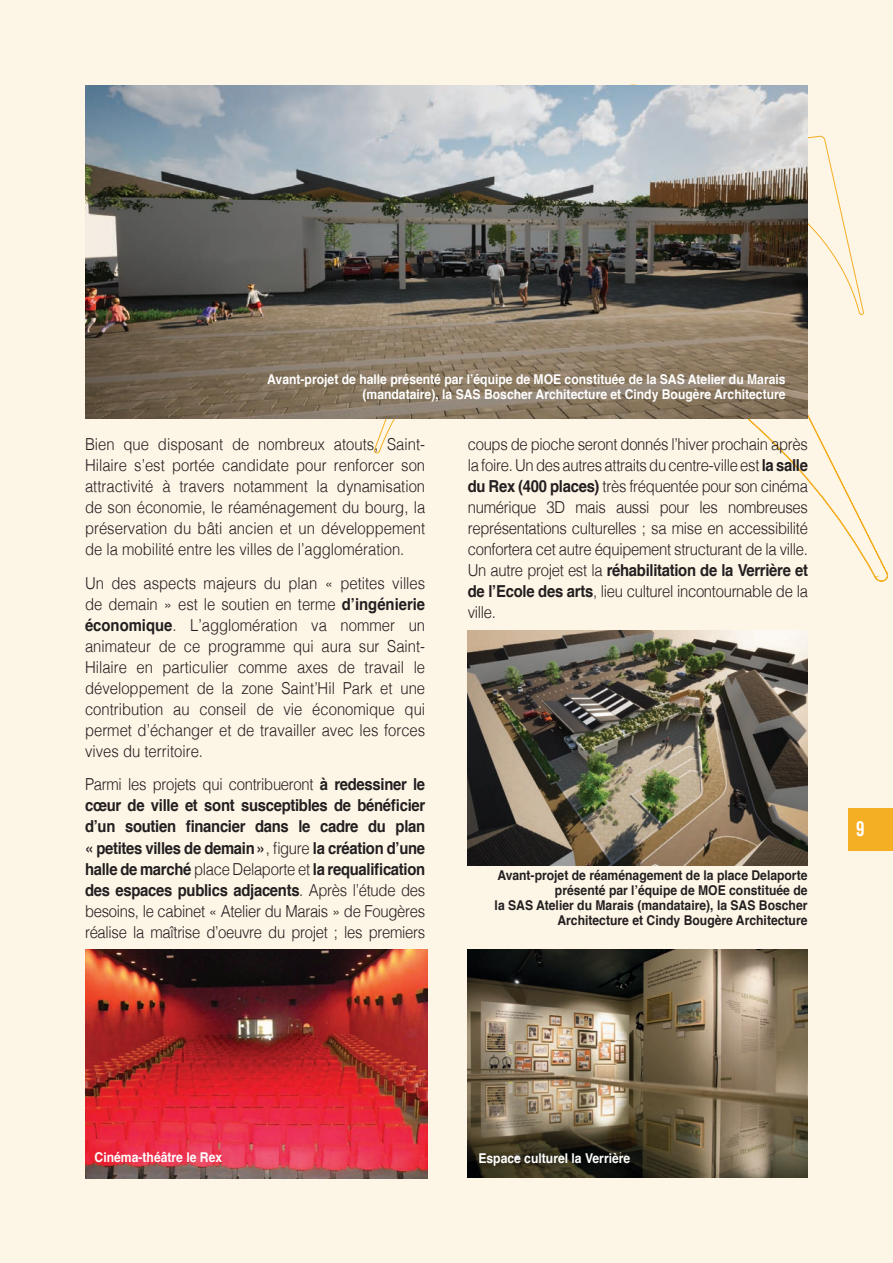
<style>
.page{position:relative;width:893px;height:1263px;background:#fdf5e6}
.page>*{position:absolute;margin:0;border:0;box-sizing:border-box;transform-origin:0 0}
.t1{font:21px "Bebas Neue";color:#fff}
.t2{font:300 16.5px/21px "Helvetica";color:#231f20;text-align:justify;scale:.9 1}
.t3{font:700 16.5px/21px "Helvetica";letter-spacing:-.02em;color:#231f20;text-align:justify;scale:.9 1}
.t4{font:700 13.5px/15px "Helvetica";color:#fff;text-align:right;scale:.9 1}
.t5{font:700 13.5px/15px "Helvetica";color:#231f20;text-align:right;scale:.9 1}
.s1{font-weight:700}
.s2{font-weight:300}
</style>
<div class="page">
<div style="left:848px;top:808px;width:45px;height:43px;background:#f5af25"></div>
<svg style="left:374px;top:136px;width:490px;height:318px"></svg>
<img style="left:85px;top:85px;width:723px;height:334px">
<img style="left:85px;top:949px;width:342px;height:229px">
<img style="left:468px;top:949px;width:340px;height:229px">
<img style="left:468px;top:631px;width:340px;height:234px">
<p class="t4" style="left:267px;top:372px;width:577px">Avant-projet de halle présenté par l’équipe de MOE constituée de la SAS Atelier du Marais (mandataire), la SAS Boscher Architecture et Cindy Bougère Architecture</p>
<p class="t2" style="left:85px;top:432px;width:379px">Bien que disposant de nombreux atouts, Saint-Hilaire s’est portée candidate pour renforcer son attractivité à travers notamment la dynamisation de son économie, le réaménagement du bourg, la préservation du bâti ancien et un développement de la mobilité entre les villes de l’agglomération.</p>
<p class="t2" style="left:85px;top:571px;width:379px">Un des aspects majeurs du plan « petites villes de demain » est le soutien en terme <span class="s1">d’ingénierie économique</span>. L’agglomération va nommer un animateur de ce programme qui aura sur Saint-Hilaire en particulier comme axes de travail le développement de la zone Saint’Hil Park et une contribution au conseil de vie économique qui permet d’échanger et de travailler avec les forces vives du territoire.</p>
<p class="t3" style="left:85px;top:774px;width:379px"><span class="s2">Parmi les projets qui contribueront</span> à redessiner le cœur de ville et sont susceptibles de bénéficier d’un soutien financier dans le cadre du plan « petites villes de demain »<span class="s2">, figure</span> la création d’une halle de marché <span class="s2">place Delaporte et</span> la requalification des espaces publics adjacents<span class="s2">. Après l’étude des besoins, le cabinet « Atelier du Marais » de Fougères réalise la maîtrise d’oeuvre du projet ; les premiers</span></p>
<p class="t2" style="left:468px;top:432px;width:379px">coups de pioche seront donnés l’hiver prochain après la foire. Un des autres attraits du centre-ville est <span class="s1">la salle du Rex (400 places)</span> très fréquentée pour son cinéma numérique 3D mais aussi pour les nombreuses représentations culturelles ; sa mise en accessibilité confortera cet autre équipement structurant de la ville.<br>Un autre projet est la <span class="s1">réhabilitation de la Verrière et de l’Ecole des arts</span>, lieu culturel incontournable de la ville.</p>
<p class="t5" style="left:495px;top:868px;width:349px">Avant-projet de réaménagement de la place Delaporte présenté par l’équipe de MOE constituée de<br>la SAS Atelier du Marais (mandataire), la SAS Boscher Architecture et Cindy Bougère Architecture</p>
<p class="t1" style="left:856px;top:817px;width:10px">9</p>
<p class="t4" style="left:95px;top:1150px;width:143px">Cinéma-théâtre le Rex</p>
<p class="t4" style="left:478px;top:1150px;width:170px">Espace culturel la Verrière</p>
</div>
